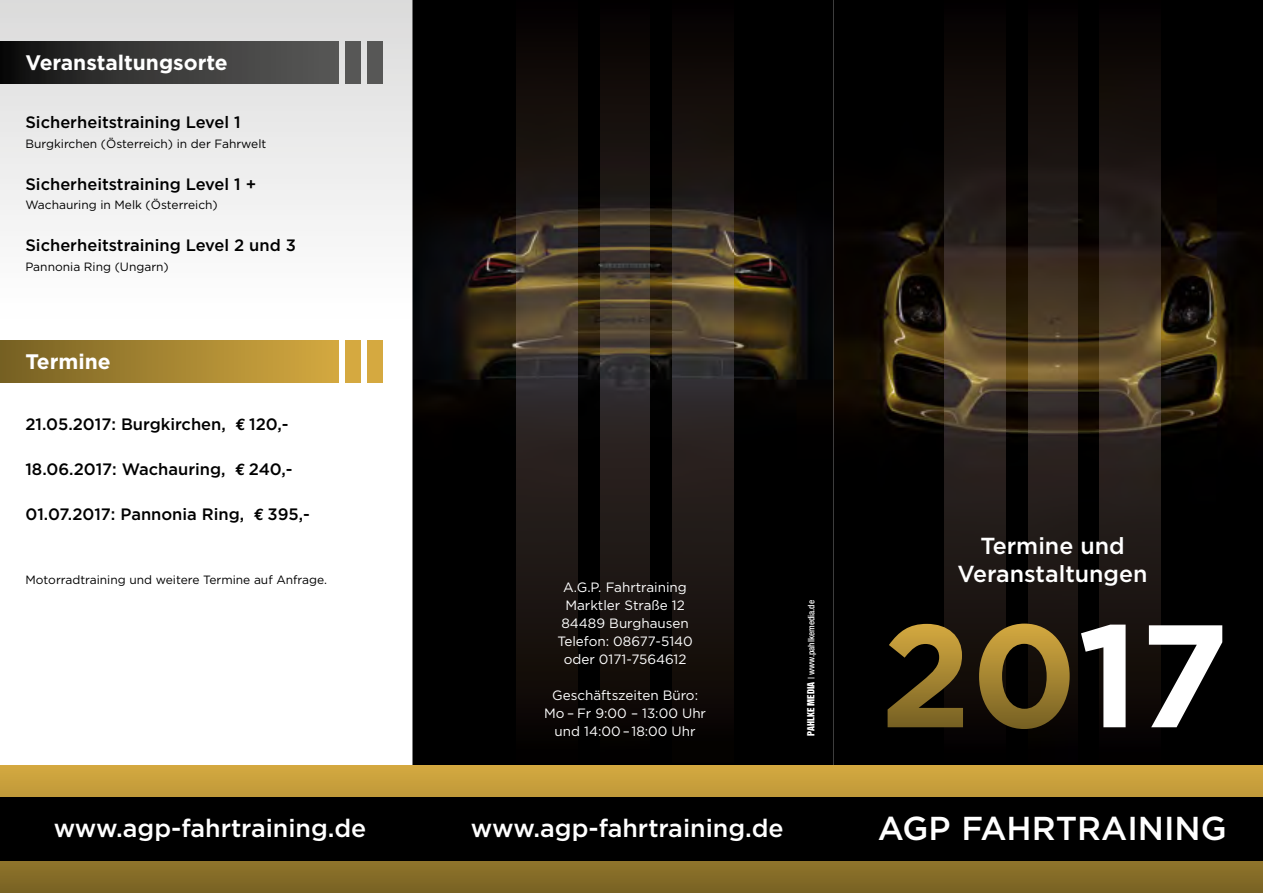
<style>
.page{position:relative;width:1263px;height:893px;background:#fff}
.page>*{position:absolute;margin:0;border:0;box-sizing:border-box;transform-origin:0 0}
.t1{font:500 33.15px "Gotham";color:#fff}
.t2{font:500 25.05px "Gotham";color:#fff}
.t3{font:500 23.25px/27.9px "Gotham";color:#fff;text-align:center}
.t4{font:700 21px "Gotham";color:#fff}
.t5{font:500 16.5px "Gotham";color:#000}
.t6{font:13.5px/18px "Gotham";color:#fff;text-align:center}
.t7{font:12px "Gotham";color:#000}
.t8{font:500 condensed 9px "Helvetica Neue";color:#fff}
.s1{font-family:"Euro Mono";font-weight:700}
.s2{font-family:"Helvetica Inserat";font-weight:400;font-stretch:normal}
</style>
<div class="page">
<div style="left:0;top:0;width:438px;height:322px;background:linear-gradient(to bottom,#dbdbdb,#fff)"></div>
<div style="left:0;top:41px;width:339px;height:43px;background:linear-gradient(to right,#141313,#5d5d5c)"></div>
<div style="left:346px;top:41px;width:15px;height:43px;background:#575756"></div>
<div style="left:367px;top:41px;width:16px;height:43px;background:#575756"></div>
<img style="left:412px;top:0;width:851px;height:765px">
<img style="left:517px;top:0;width:61px;height:765px">
<img style="left:672px;top:0;width:61px;height:765px">
<img style="left:601px;top:0;width:49px;height:765px">
<img style="left:944px;top:0;width:61px;height:765px">
<img style="left:1100px;top:0;width:61px;height:765px">
<img style="left:1028px;top:0;width:49px;height:765px">
<svg style="left:887px;top:624px;width:76px;height:103px;background:#5d4a1c"></svg>
<svg style="left:979px;top:624px;width:91px;height:105px;background:#614d1e"></svg>
<svg style="left:1081px;top:625px;width:44px;height:102px"></svg>
<svg style="left:1149px;top:625px;width:73px;height:102px"></svg>
<svg style="left:0;top:765px;width:1263px;height:128px;background:#a68631"></svg>
<div style="left:0;top:797px;width:1263px;height:64px;background:#000"></div>
<div style="left:0;top:340px;width:339px;height:43px;background:linear-gradient(to right,#766123,#d5aa40)"></div>
<div style="left:346px;top:340px;width:15px;height:43px;background:#d5a940"></div>
<div style="left:367px;top:340px;width:16px;height:43px;background:#d5a940"></div>
<p class="t4" style="left:25px;top:51px;width:204px">Veranstaltungsorte</p>
<p class="t5" style="left:25px;top:113px;width:217px">Sicherheitstraining Level 1</p>
<p class="t7" style="left:25px;top:137px;width:242px">Burgkirchen (Österreich) in der Fahrwelt</p>
<p class="t5" style="left:25px;top:175px;width:232px">Sicherheitstraining Level 1 +</p>
<p class="t7" style="left:25px;top:198px;width:194px">Wachauring in Melk (Österreich)</p>
<p class="t5" style="left:25px;top:236px;width:272px">Sicherheitstraining Level 2 und 3</p>
<p class="t7" style="left:25px;top:260px;width:145px">Pannonia Ring (Ungarn)</p>
<p class="t4" style="left:25px;top:350px;width:87px">Termine</p>
<p class="t5" style="left:25px;top:415px;width:265px">21.05.2017: Burgkirchen, <span class="s1">€</span> 120,-</p>
<p class="t5" style="left:25px;top:460px;width:269px">18.06.2017: Wachauring, <span class="s1">€</span> 240,-</p>
<p class="t5" style="left:25px;top:505px;width:286px">01.07.2017: Pannonia Ring, <span class="s1">€</span> 395,-</p>
<p class="t7" style="left:25px;top:573px;width:303px">Motorradtraining und weitere Termine auf Anfrage.</p>
<p class="t6" style="left:557px;top:578px;width:137px">A.G.P. Fahrtraining<br>Marktler Straße 12<br>84489 Burghausen<br>Telefon: 08677-5140 oder 0171-7564612</p>
<p class="t6" style="left:544px;top:686px;width:163px">Geschäftszeiten Büro:<br>Mo – Fr 9:00 – 13:00 Uhr und 14:00–18:00 Uhr</p>
<p class="t8" style="left:806px;top:736px;width:138px;rotate:-90deg"><span class="s2">PAHLKE MEDIA</span> | www.pahlkemedia.de</p>
<h3 class="t3" style="left:957px;top:531px;width:192px">Termine und<br>Veranstaltungen</h3>
<h2 class="t2" style="left:54px;top:814px;width:314px">www.agp-fahrtraining.de</h2>
<h2 class="t2" style="left:471px;top:814px;width:314px">www.agp-fahrtraining.de</h2>
<h1 class="t1" style="left:878px;top:809px;width:350px">AGP FAHRTRAINING</h1>
</div>
